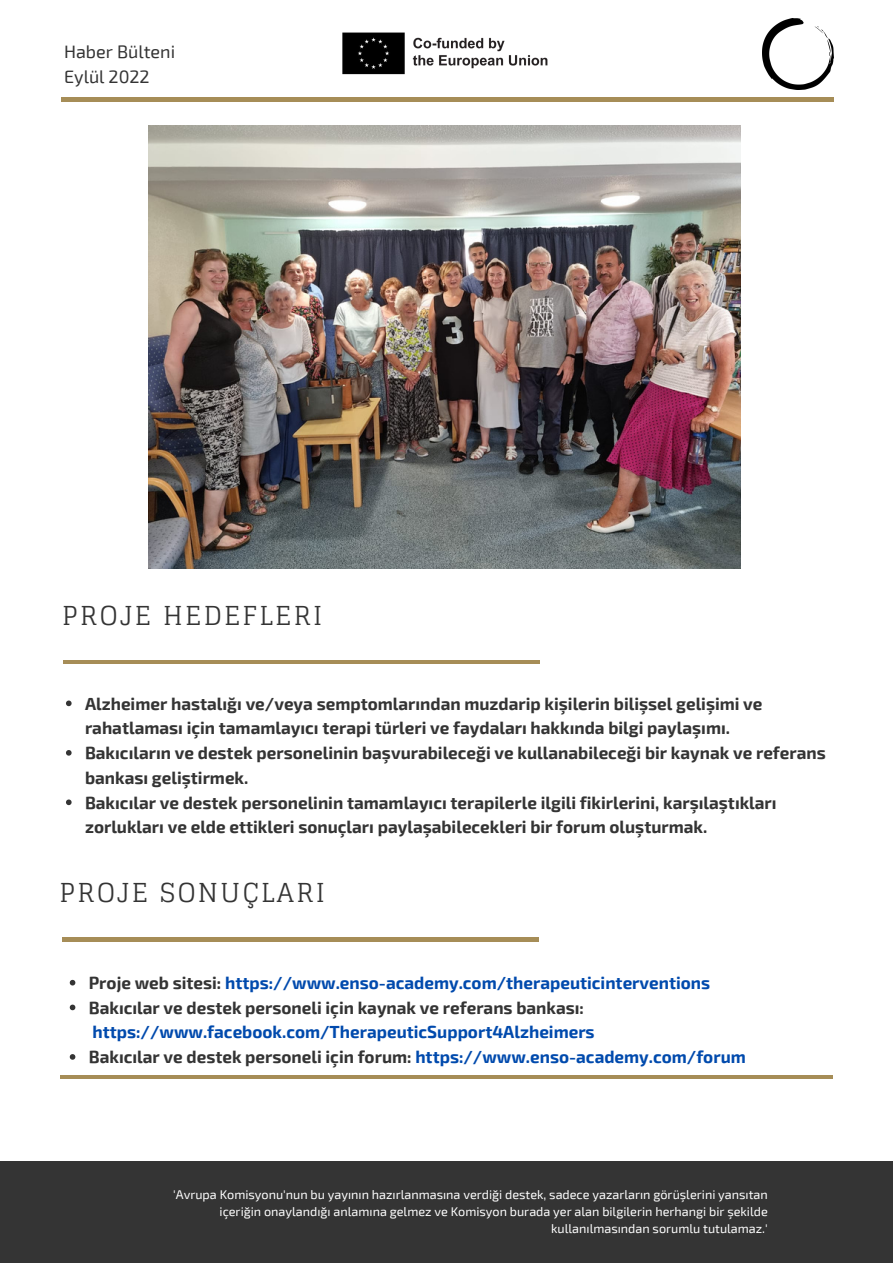
<style>
.page{position:relative;width:893px;height:1264px;background:#fff}
.page>*{position:absolute;margin:0;border:0;box-sizing:border-box;transform-origin:0 0}
.t1{font:26.1px "Glegoo";letter-spacing:.09em;color:#343434}
.t2{font:18px/24.8px "Exo 2";color:#343434}
.t3{font:700 17.1px/24.8px "Exo 2";color:#343434}
.t4{font:700 17.1px/24.8px "Exo 2";color:#004aad}
.t5{font:12.6px/16.8px "Exo 2";color:#fff;text-align:right}
.s1{color:#004aad}
.s2{color:#343434}
</style>
<div class="page">
<hr style="left:63px;top:660px;width:477px;height:3px;background:#a68d57">
<img style="left:342px;top:32px;width:206px;height:43px">
<img style="left:762px;top:19px;width:71px;height:70px">
<hr style="left:62px;top:937px;width:477px;height:4px;background:#a68d57">
<img style="left:149px;top:126px;width:591px;height:442px">
<svg style="left:66px;top:700px;width:6px;height:6px"></svg>
<svg style="left:66px;top:750px;width:6px;height:5px"></svg>
<svg style="left:66px;top:799px;width:6px;height:6px"></svg>
<svg style="left:70px;top:979px;width:5px;height:6px"></svg>
<svg style="left:70px;top:1004px;width:5px;height:6px"></svg>
<svg style="left:70px;top:1054px;width:5px;height:5px"></svg>
<div style="left:0;top:1161px;width:892px;height:101px;background:#343434"></div>
<hr style="left:61px;top:98px;width:772px;height:3px;background:#a68d57">
<hr style="left:61px;top:1075px;width:772px;height:3px;background:#a68d57">
<p class="t2" style="left:64px;top:38px;width:112px">Haber Bülteni<br>Eylül 2022</p>
<h1 class="t1" style="left:62px;top:600px;width:262px">PROJE HEDEFLERI</h1>
<p class="t3" style="left:85px;top:690px;width:742px">Alzheimer hastalığı ve/veya semptomlarından muzdarip kişilerin bilişsel gelişimi ve rahatlaması için tamamlayıcı terapi türleri ve faydaları hakkında bilgi paylaşımı.<br>Bakıcıların ve destek personelinin başvurabileceği ve kullanabileceği bir kaynak ve referans bankası geliştirmek.<br>Bakıcılar ve destek personelinin tamamlayıcı terapilerle ilgili fikirlerini, karşılaştıkları zorlukları ve elde ettikleri sonuçları paylaşabilecekleri bir forum oluşturmak.</p>
<h1 class="t1" style="left:59px;top:878px;width:267px">PROJE SONUÇLARI</h1>
<p class="t3" style="left:89px;top:969px;width:623px">Proje web sitesi: <span class="s1">https://www.enso-academy.com/therapeuticinterventions<br></span>Bakıcılar ve destek personeli için kaynak ve referans bankası:</p>
<p class="t4" style="left:89px;top:1018px;width:658px">https://www.facebook.com/TherapeuticSupport4Alzheimers<br><span class="s2">Bakıcılar ve destek personeli için forum:</span> https://www.enso-academy.com/forum</p>
<p class="t5" style="left:173px;top:1185px;width:596px">'Avrupa Komisyonu'nun bu yayının hazırlanmasına verdiği destek, sadece yazarların görüşlerini yansıtan içeriğin onaylandığı anlamına gelmez ve Komisyon burada yer alan bilgilerin herhangi bir şekilde kullanılmasından sorumlu tutulamaz.'</p>
</div>
